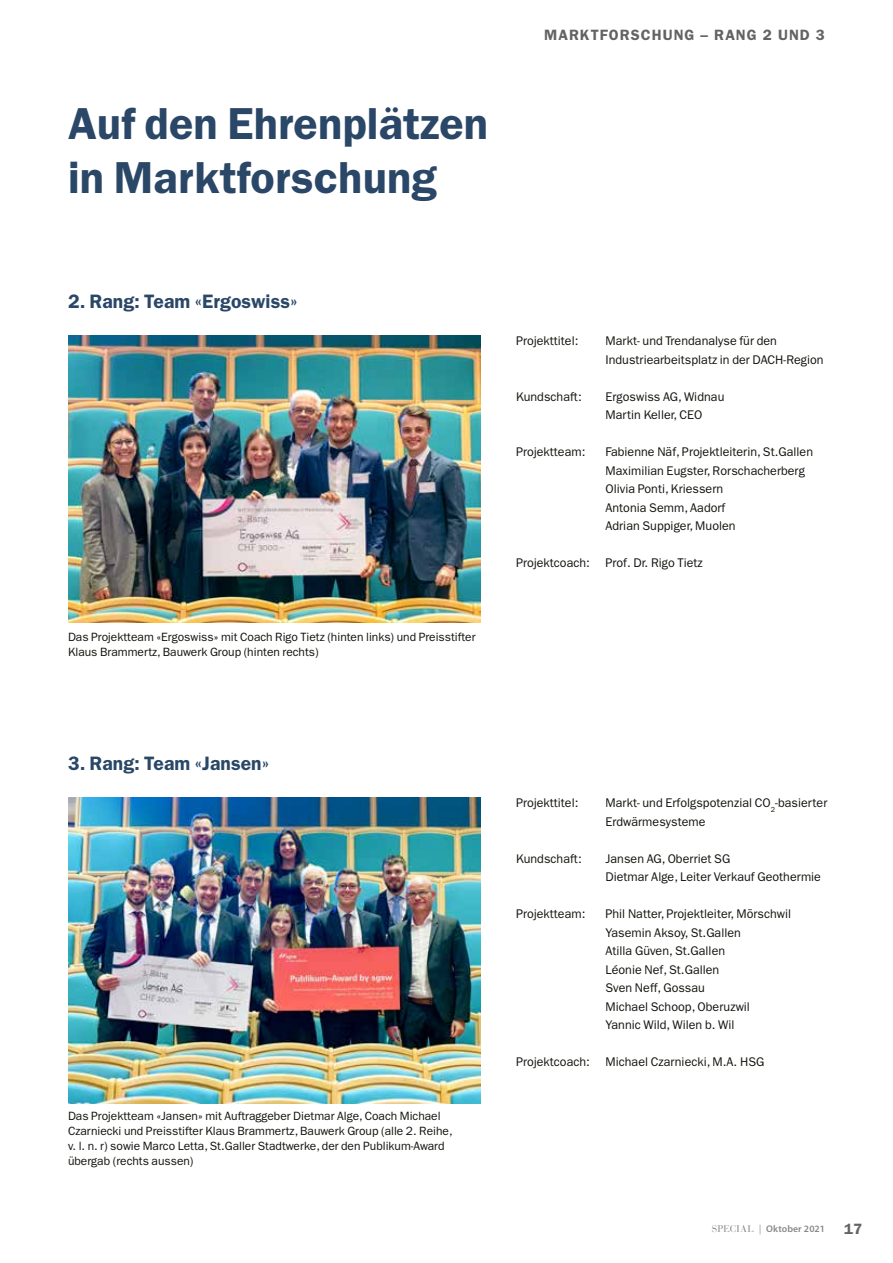
<style>
.page{position:relative;width:893px;height:1263px;background:#fff}
.page>*{position:absolute;margin:0;border:0;box-sizing:border-box;transform-origin:0 0}
.t1{font:600 45px/54px "Franklin Gothic LT";letter-spacing:.005em;color:#2a4767}
.t2{font:600 19.5px "Franklin Gothic LT";letter-spacing:.005em;color:#2a4767}
.t3{font:600 15px "Franklin Gothic LT";letter-spacing:.07em;color:#626463}
.t4{font:12.6px/18.5px "Franklin Gothic LT";letter-spacing:.005em;color:#12120d}
.t5{font:12px/15px "Franklin Gothic LT";color:#12120d}
.t6{font:600 9.75px "Myriad Pro";letter-spacing:.01em;color:#878988}
.s1{font-family:"Bauer Bodoni";font-weight:400}
</style>
<div class="page">
<img style="left:68px;top:335px;width:412px;height:287px">
<img style="left:68px;top:798px;width:412px;height:305px">
<h1 class="t1" style="left:68px;top:96px;width:422px">Auf den Ehrenplätzen in Marktforschung</h1>
<p class="t3" style="left:544px;top:26px;width:282px">MARKTFORSCHUNG – RANG 2 UND 3</p>
<h2 class="t2" style="left:68px;top:290px;width:231px">2. Rang: Team «Ergoswiss»</h2>
<p class="t5" style="left:68px;top:629px;width:409px">Das Projektteam «Ergoswiss» mit Coach Rigo Tietz (hinten links) und Preisstifter<br>Klaus Brammertz, Bauwerk Group (hinten rechts)</p>
<p class="t4" style="left:516px;top:332px;width:64px">Projekttitel:</p>
<p class="t4" style="left:605px;top:332px;width:220px">Markt- und Trendanalyse für den<br>Industriearbeitsplatz in der DACH-Region</p>
<p class="t4" style="left:516px;top:387px;width:67px">Kundschaft:</p>
<p class="t4" style="left:605px;top:387px;width:120px">Ergoswiss AG, Widnau<br>Martin Keller, CEO</p>
<p class="t4" style="left:516px;top:443px;width:71px">Projektteam:</p>
<p class="t4" style="left:605px;top:443px;width:209px">Fabienne Näf, Projektleiterin, St.Gallen<br>Maximilian Eugster, Rorschacherberg<br>Olivia Ponti, Kriessern<br>Antonia Semm, Aadorf<br>Adrian Suppiger, Muolen</p>
<p class="t4" style="left:516px;top:554px;width:188px">Projektcoach: Prof. Dr. Rigo Tietz</p>
<h2 class="t2" style="left:68px;top:752px;width:203px">3. Rang: Team «Jansen»</h2>
<p class="t5" style="left:68px;top:1109px;width:386px">Das Projektteam «Jansen» mit Auftraggeber Dietmar Alge, Coach Michael Czarniecki und Preisstifter Klaus Brammertz, Bauwerk Group (alle 2. Reihe, v. l. n. r) sowie Marco Letta, St.Galler Stadtwerke, der den Publikum-Award übergab (rechts aussen)</p>
<p class="t4" style="left:516px;top:794px;width:64px">Projekttitel:</p>
<p class="t4" style="left:605px;top:794px;width:223px">Markt- und Erfolgspotenzial CO<sub>2</sub>-basierter<br>Erdwärmesysteme</p>
<p class="t4" style="left:516px;top:849px;width:67px">Kundschaft:</p>
<p class="t4" style="left:605px;top:849px;width:217px">Jansen AG, Oberriet SG<br>Dietmar Alge, Leiter Verkauf Geothermie</p>
<p class="t4" style="left:516px;top:905px;width:71px">Projektteam:</p>
<p class="t4" style="left:605px;top:905px;width:187px">Phil Natter, Projektleiter, Mörschwil<br>Yasemin Aksoy, St.Gallen<br>Atilla Güven, St.Gallen<br>Léonie Nef, St.Gallen<br>Sven Neff, Gossau<br>Michael Schoop, Oberuzwil<br>Yannic Wild, Wilen b. Wil</p>
<p class="t4" style="left:516px;top:1053px;width:250px">Projektcoach: Michael Czarniecki, M.A. HSG</p>
<p class="t6" style="left:712px;top:1223px;width:115px"><span class="s1">SPECIAL |</span> Oktober 2021</p>
<p class="t3" style="left:844px;top:1220px;width:20px">17</p>
</div>
